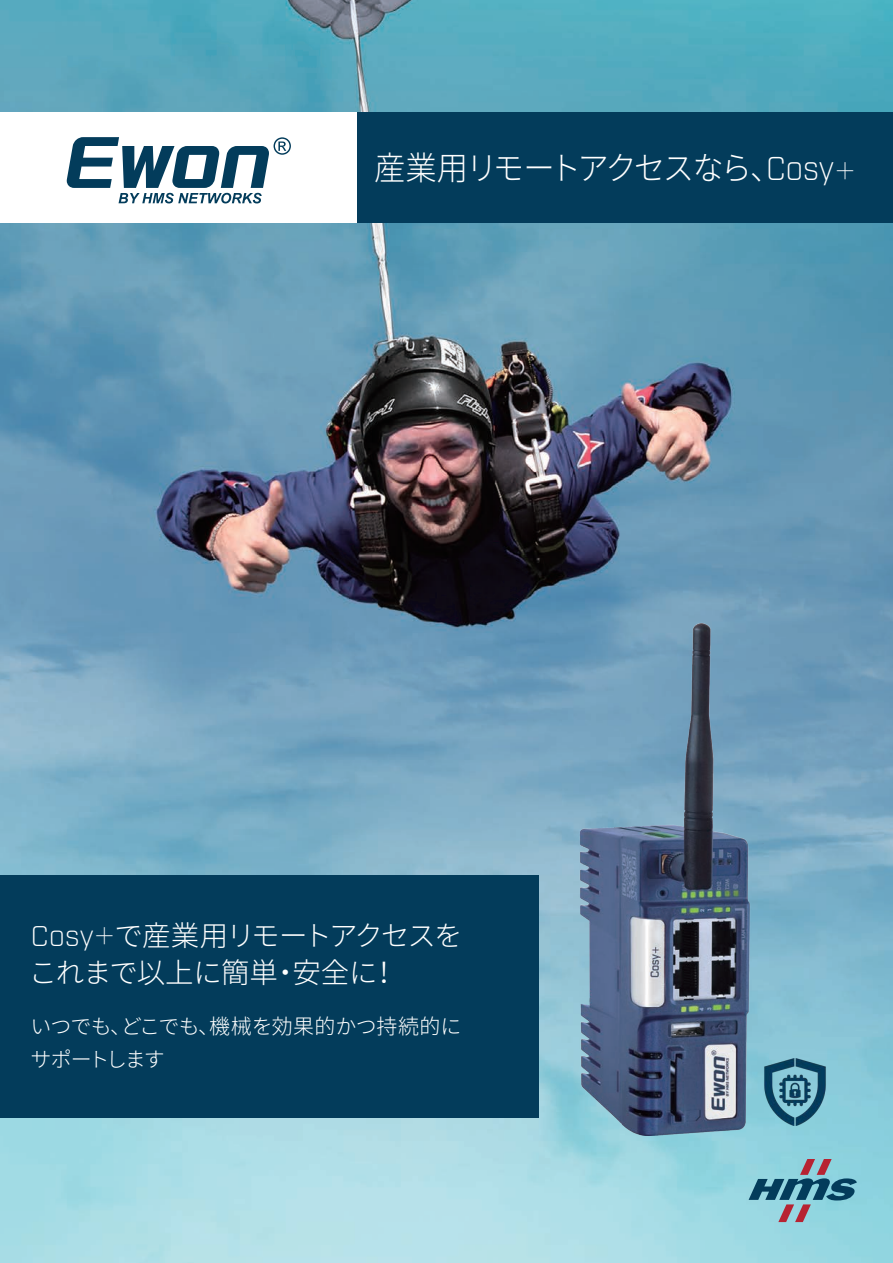
<style>
.page{position:relative;width:893px;height:1263px;background:#fff}
.page>*{position:absolute;margin:0;border:0;box-sizing:border-box;transform-origin:0 0}
.t1{font:300 33px "Source Han Sans JP";letter-spacing:-.085em;color:#fff;scale:.95 1}
.t2{font:300 28.5px/37.5px "Source Han Sans JP";letter-spacing:-.04em;color:#fff}
.t3{font:300 21px/33px "Source Han Sans JP";letter-spacing:-.03em;color:#fff}
.s1{font-family:"Industry"}
.s2{font-family:"Koz Min Pr 6 N";font-weight:400;font-size:22.5px}
</style>
<div class="page">
<img style="left:0;top:0;width:893px;height:1263px">
<div style="left:0;top:113px;width:357px;height:110px;background:#fff"></div>
<div style="left:357px;top:113px;width:536px;height:110px;background:#033c5b"></div>
<svg style="left:67px;top:137px;width:224px;height:66px"></svg>
<div style="left:0;top:875px;width:539px;height:242px;background:#033c5b"></div>
<img style="left:559px;top:621px;width:204px;height:515px">
<img style="left:762px;top:1059px;width:66px;height:66px">
<svg style="left:749px;top:1159px;width:108px;height:63px;background:#75a6b5"></svg>
<p class="t1" style="left:374px;top:149px;width:508px">産業用リモートアクセスなら、<span class="s1">Cosy</span><span class="s2">＋</span></p>
<p class="t2" style="left:29px;top:917px;width:435px"><span class="s1">Cosy</span><span class="s2">＋</span>で産業用リモートアクセスをこれまで以上に簡単・安全に！</p>
<p class="t3" style="left:30px;top:1010px;width:433px">いつでも、どこでも、機械を効果的かつ持続的にサポートします</p>
</div>
